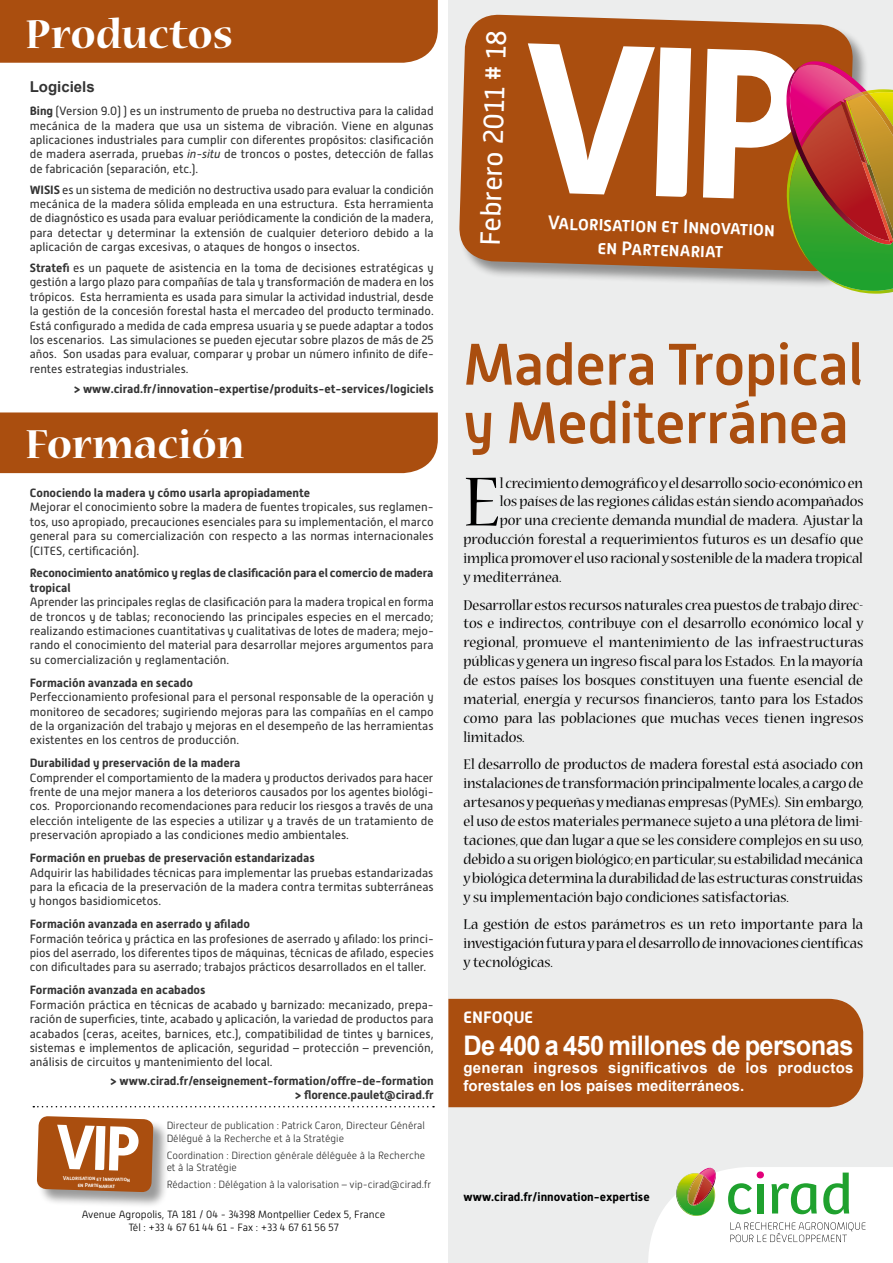
<style>
.page{position:relative;width:893px;height:1263px;background:#fff}
.page>*{position:absolute;margin:0;border:0;box-sizing:border-box;transform-origin:0 0}
.t1{font:77.1px "Nueva Std";color:#000}
.t2{font:500 58.5px/58.5px "Alwyn New";letter-spacing:-.01em;color:#aa4e0f}
.t3{font:700 45px "Nueva Std";color:#fff}
.t4{font:28.05px "Alwyn New";color:#fff}
.t5{font:700 27px "Arial";letter-spacing:-.025em;color:#fff;scale:.94 1}
.t6{font:500 19.5px/23.4px "Alwyn New";color:#fff;text-align:center}
.t7{font:700 16.5px "Alwyn New";color:#fff}
.t8{font:15.75px/18.9px "Nueva Std";color:#000;text-align:justify}
.t9{font:700 15px/18px "Arial";letter-spacing:.02em;color:#fff}
.t10{font:700 15px "Arial";color:#000}
.t11{font:12px/14.4px "Alwyn New";color:#000;text-align:justify}
.t12{font:700 12px/14.4px "Alwyn New";color:#000}
.t13{font:300 10.5px/12.6px "Alwyn New";color:#000}
.t14{font:500 5.7px/6.9px "Alwyn New";color:#fff;text-align:center}
.s1{font-weight:700}
.s2{font-style:italic}
</style>
<div class="page">
<div style="left:448px;top:0;width:445px;height:1263px;background:#eceded"></div>
<svg style="left:648px;top:1167px;width:245px;height:96px;background:#e1eadc"></svg>
<svg style="left:459px;top:14px;width:395px;height:258px;background:#b36631"></svg>
<div style="left:448px;top:999px;width:415px;height:108px;background:#aa4e0f"></div>
<div style="left:37px;top:1117px;width:133px;height:91px;background:#000;opacity:.4"></div>
<svg style="left:33px;top:1106px;width:401px;height:1px"></svg>
<div style="left:0;top:0;width:438px;height:63px;background:#aa4e0f"></div>
<div style="left:0;top:412px;width:438px;height:61px;background:#aa4e0f"></div>
<svg style="left:523px;top:43px;width:370px;height:251px;background:#a8622d"></svg>
<svg style="left:37px;top:1116px;width:116px;height:76px;background:#ad561b"></svg>
<h3 class="t3" style="left:26px;top:13px;width:209px">Productos</h3>
<p class="t10" style="left:30px;top:77px;width:67px">Logiciels</p>
<p class="t11" style="left:30px;top:104px;width:405px"><span class="s1">Bing</span> (Version 9.0) ) es un instrumento de prueba no destructiva para la calidad mecánica de la madera que usa un sistema de vibración. Viene en algunas aplicaciones industriales para cumplir con diferentes propósitos: clasificación de madera aserrada, pruebas <span class="s2">in-situ</span> de troncos o postes, detección de fallas de fabricación (separación, etc.).</p>
<p class="t11" style="left:30px;top:182px;width:406px"><span class="s1">WISIS</span> es un sistema de medición no destructiva usado para evaluar la condición mecánica de la madera sólida empleada en una estructura. Esta herramienta de diagnóstico es usada para evaluar periódicamente la condición de la madera, para detectar y determinar la extensión de cualquier deterioro debido a la aplicación de cargas excesivas, o ataques de hongos o insectos.</p>
<p class="t11" style="left:30px;top:261px;width:406px"><span class="s1">Stratefi</span> es un paquete de asistencia en la toma de decisiones estratégicas y gestión a largo plazo para compañías de tala y transformación de madera en los trópicos. Esta herramienta es usada para simular la actividad industrial, desde la gestión de la concesión forestal hasta el mercadeo del producto terminado.<br>Está configurado a medida de cada empresa usuaria y se puede adaptar a todos los escenarios. Las simulaciones se pueden ejecutar sobre plazos de más de 25 años. Son usadas para evaluar, comparar y probar un número infinito de dife&shy;rentes estrategias industriales.</p>
<p class="t12" style="left:73px;top:382px;width:362px">&gt; www.cirad.fr/innovation-expertise/produits-et-services/logiciels</p>
<h3 class="t3" style="left:26px;top:423px;width:220px">Formación</h3>
<p class="t12" style="left:30px;top:486px;width:282px">Conociendo la madera y cómo usarla apropiadamente</p>
<p class="t11" style="left:30px;top:500px;width:405px">Mejorar el conocimiento sobre la madera de fuentes tropicales, sus reglamen&shy;tos, uso apropiado, precauciones esenciales para su implementación, el marco general para su comercialización con respecto a las normas internacionales (CITES, certificación).</p>
<p class="t12" style="left:30px;top:566px;width:405px">Reconocimiento anatómico y reglas de clasificación para el comercio de madera tropical</p>
<p class="t11" style="left:30px;top:595px;width:406px">Aprender las principales reglas de clasificación para la madera tropical en forma de troncos y de tablas; reconociendo las principales especies en el mercado; realizando estimaciones cuantitativas y cualitativas de lotes de madera; mejo&shy;rando el conocimiento del material para desarrollar mejores argumentos para su comercialización y reglamentación.</p>
<p class="t12" style="left:30px;top:675px;width:165px">Formación avanzada en secado</p>
<p class="t11" style="left:30px;top:690px;width:405px">Perfeccionamiento profesional para el personal responsable de la operación y monitoreo de secadores; sugiriendo mejoras para las compañías en el campo de la organización del trabajo y mejoras en el desempeño de las herramientas existentes en los centros de producción.</p>
<p class="t12" style="left:30px;top:756px;width:212px">Durabilidad y preservación de la madera</p>
<p class="t11" style="left:30px;top:770px;width:405px">Comprender el comportamiento de la madera y productos derivados para hacer frente de una mejor manera a los deterioros causados por los agentes biológi&shy;cos. Proporcionando recomendaciones para reducir los riesgos a través de una elección inteligente de las especies a utilizar y a través de un tratamiento de preservación apropiado a las condiciones medio ambientales.</p>
<p class="t12" style="left:30px;top:851px;width:286px">Formación en pruebas de preservación estandarizadas</p>
<p class="t11" style="left:30px;top:865px;width:405px">Adquirir las habilidades técnicas para implementar las pruebas estandarizadas para la eficacia de la preservación de la madera contra termitas subterráneas y hongos basidiomicetos.</p>
<p class="t12" style="left:30px;top:917px;width:222px">Formación avanzada en aserrado y afilado</p>
<p class="t11" style="left:30px;top:931px;width:405px">Formación teórica y práctica en las profesiones de aserrado y afilado: los princi&shy;pios del aserrado, los diferentes tipos de máquinas, técnicas de afilado, especies con dificultades para su aserrado; trabajos prácticos desarrollados en el taller.</p>
<p class="t12" style="left:30px;top:983px;width:177px">Formación avanzada en acabados</p>
<p class="t11" style="left:30px;top:997px;width:405px">Formación práctica en técnicas de acabado y barnizado: mecanizado, prepa&shy;ración de superficies, tinte, acabado y aplicación, la variedad de productos para acabados (ceras, aceites, barnices, etc.), compatibilidad de tintes y barnices, sistemas e implementos de aplicación, seguridad – protección – prevención, análisis de circuitos y mantenimiento del local.</p>
<p class="t12" style="left:110px;top:1074px;width:325px;text-align:right">&gt; www.cirad.fr/enseignement-formation/offre-de-formation &gt; florence.paulet@cirad.fr</p>
<p class="t13" style="left:167px;top:1119px;width:260px">Directeur de publication : Patrick Caron, Directeur Général<br>Délégué à la Recherche et à la Stratégie</p>
<p class="t13" style="left:167px;top:1149px;width:260px">Coordination : Direction générale déléguée à la Recherche et à la Stratégie</p>
<p class="t13" style="left:167px;top:1178px;width:266px">Rédaction : Délégation à la valorisation – vip-cirad@cirad.fr</p>
<p class="t14" style="left:63px;top:1174px;width:69px;rotate:2deg">Valorisation et Innovation en Partenariat</p>
<p class="t13" style="left:82px;top:1208px;width:305px;text-align:center">Avenue Agropolis, TA 181 / 04 - 34398 Montpellier Cedex 5, France<br>Tél : +33 4 67 61 44 61 - Fax : +33 4 67 61 56 57</p>
<h3 class="t4" style="left:474px;top:245px;width:217px;rotate:-88deg">Febrero 2011 # 18</h3>
<h3 class="t6" style="left:548px;top:210px;width:229px;rotate:2deg">Valorisation et Innovation en Partenariat</h3>
<h2 class="t2" style="left:463px;top:335px;width:401px">Madera Tropical y Mediterránea</h2>
<h1 class="t1" style="left:463px;top:467px;width:38px">E</h1>
<h3 class="t8" style="left:500px;top:474px;width:365px">l crecimiento demográfico y el desarrollo socio-económico en</h3>
<h3 class="t8" style="left:500px;top:493px;width:365px">los países de las regiones cálidas están siendo acompañados</h3>
<h3 class="t8" style="left:500px;top:512px;width:365px">por una creciente demanda mundial de madera. Ajustar la</h3>
<h3 class="t8" style="left:463px;top:531px;width:401px">producción forestal a requerimientos futuros es un desafío que</h3>
<h3 class="t8" style="left:463px;top:550px;width:401px">implica promover el uso racional y sostenible de la madera tropical</h3>
<h3 class="t8" style="left:463px;top:569px;width:100px">y mediterránea.</h3>
<p class="t8" style="left:463px;top:596px;width:402px">Desarrollar estos recursos naturales crea puestos de trabajo direc&shy;tos e indirectos, contribuye con el desarrollo económico local y regional, promueve el mantenimiento de las infraestructuras públicas y genera un ingreso fiscal para los Estados. En la mayoría de estos países los bosques constituyen una fuente esencial de material, energía y recursos financieros, tanto para los Estados como para las poblaciones que muchas veces tienen ingresos limitados.</p>
<p class="t8" style="left:463px;top:756px;width:402px">El desarrollo de productos de madera forestal está asociado con instalaciones de transformación principalmente locales, a cargo de artesanos y pequeñas y medianas empresas (PyMEs). Sin embargo, el uso de estos materiales permanece sujeto a una plétora de limi&shy;taciones, que dan lugar a que se les considere complejos en su uso, debido a su origen biológico; en particular, su estabilidad mecánica y biológica determina la durabilidad de las estructuras construidas y su implementación bajo condiciones satisfactorias.</p>
<h3 class="t8" style="left:463px;top:915px;width:401px">La gestión de estos parámetros es un reto importante para la investigación futura y para el desarrollo de innovaciones científicas y tecnológicas.</h3>
<h3 class="t7" style="left:463px;top:1008px;width:69px">Enfoque</h3>
<h3 class="t5" style="left:463px;top:1028px;width:416px">De 400 a 450 millones de personas</h3>
<p class="t9" style="left:463px;top:1060px;width:391px">generan ingresos significativos de los productos forestales en los países mediterráneos.</p>
<p class="t12" style="left:464px;top:1189px;width:188px">www.cirad.fr/innovation-expertise</p>
</div>
